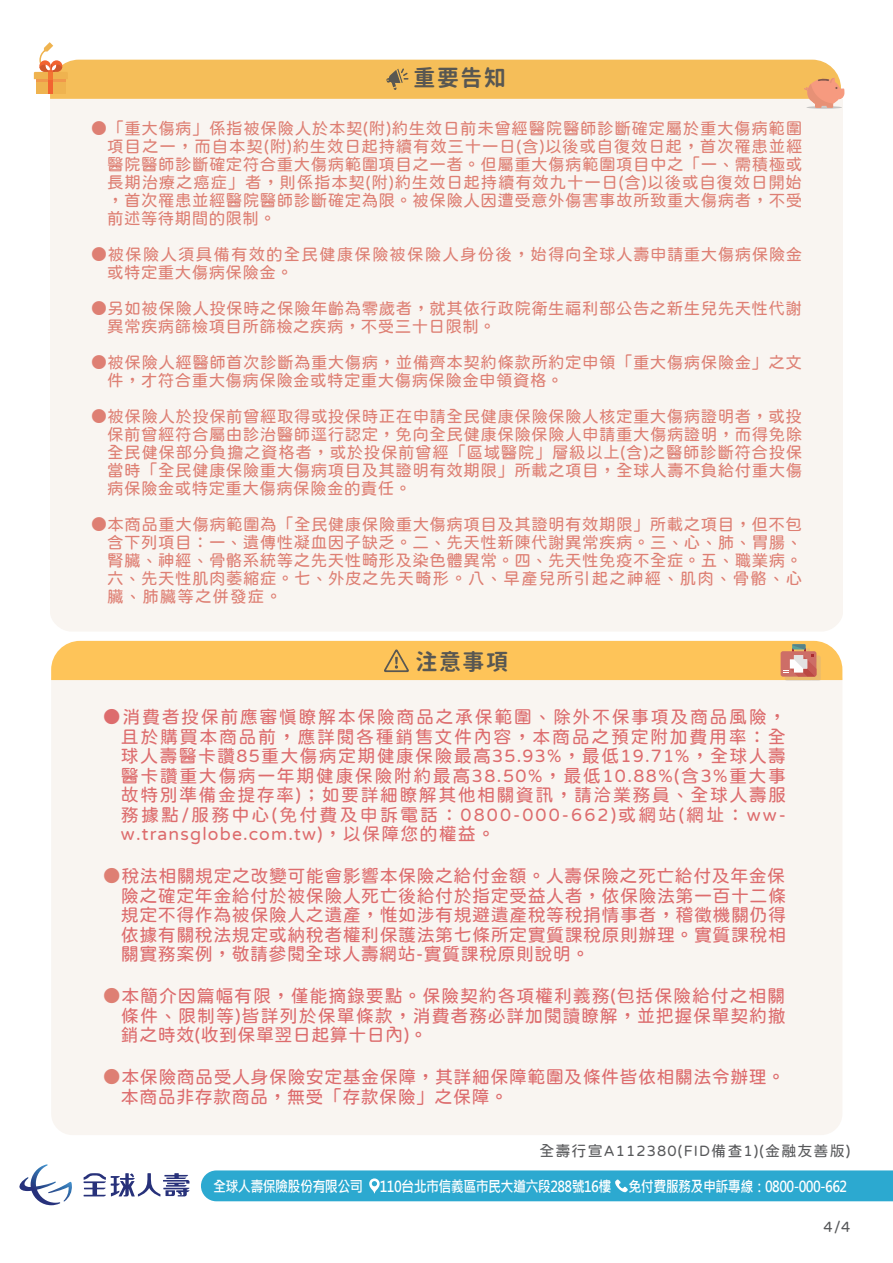
<style>
.page{position:relative;width:893px;height:1263px;background:#fff}
.page>*{position:absolute;margin:0;border:0;box-sizing:border-box;transform-origin:0 0}
.t1{font:22.5px "Gen Jyuu Gothic P Bold";letter-spacing:.075em;color:#585752}
.t2{font:18px/19.5px "jf openhuninn 1.1";letter-spacing:.025em;color:#dd6c6d;text-align:justify}
.t3{font:16.5px/18px "jf openhuninn 1.1";letter-spacing:.025em;color:#de7f73;text-align:justify}
.t4{font:16.5px/18px "jf openhuninn 1.1";letter-spacing:.05em;color:#de7f73}
.t5{font:700 15px "Microsoft Jheng Hei";letter-spacing:-.05em;color:#fff;scale:.87 1}
.t6{font:15px "jf openhuninn 1.1";letter-spacing:.075em;color:#57585a}
.s1{color:#de7f73}
</style>
<div class="page">
<svg style="left:84px;top:1173px;width:106px;height:23px"></svg>
<svg style="left:19px;top:1164px;width:53px;height:41px"></svg>
<div style="left:201px;top:1170px;width:692px;height:31px;background:#2ca9d0"></div>
<div style="left:51px;top:682px;width:791px;height:453px;background:#f9f5f1"></div>
<svg style="left:51px;top:641px;width:791px;height:41px;background:#fbc463"></svg>
<div style="left:50px;top:108px;width:793px;height:523px;background:#f9f5f1"></div>
<hr style="left:806px;top:106px;width:36px;height:3px;background:#c5c4c3;border-radius:50%">
<svg style="left:34px;top:42px;width:810px;height:66px"></svg>
<h1 class="t1" style="left:414px;top:61px;width:94px">重要告知</h1>
<p class="t3" style="left:107px;top:119px;width:697px;text-indent:-17px">●「重大傷病」係指被保險人於本契(附)約生效日前未曾經醫院醫師診斷確定屬於重大傷病範圍項目之一，而自本契(附)約生效日起持續有效三十一日(含)以後或自復效日起，首次罹患並經醫院醫師診斷確定符合重大傷病範圍項目之一者。但屬重大傷病範圍項目中之「一、需積極或長期治療之癌症」者，則係指本契(附)約生效日起持續有效九十一日(含)以後或自復效日開始，首次罹患並經醫院醫師診斷確定為限。被保險人因遭受意外傷害事故所致重大傷病者，不受前述等待期間的限制。</p>
<p class="t4" style="left:107px;top:245px;width:696px;text-indent:-17px">●被保險人須具備有效的全民健康保險被保險人身份後，始得向全球人壽申請重大傷病保險金或特定重大傷病保險金。</p>
<p class="t3" style="left:107px;top:299px;width:696px;text-indent:-16px">●另如被保險人投保時之保險年齡為零歲者，就其依行政院衛生福利部公告之新生兒先天性代謝異常疾病篩檢項目所篩檢之疾病，不受三十日限制。</p>
<p class="t3" style="left:107px;top:353px;width:696px;text-indent:-16px">●被保險人經醫師首次診斷為重大傷病，並備齊本契約條款所約定申領「重大傷病保險金」之文件，才符合重大傷病保險金或特定重大傷病保險金申領資格。</p>
<p class="t3" style="left:107px;top:407px;width:697px;text-indent:-16px">●被保險人於投保前曾經取得或投保時正在申請全民健康保險保險人核定重大傷病證明者，或投保前曾經符合屬由診治醫師逕行認定，免向全民健康保險保險人申請重大傷病證明，而得免除全民健保部分負擔之資格者，或於投保前曾經「區域醫院」層級以上(含)之醫師診斷符合投保當時「全民健康保險重大傷病項目及其證明有效期限」所載之項目，全球人壽不負給付重大傷病保險金或特定重大傷病保險金的責任。</p>
<p class="t3" style="left:107px;top:515px;width:697px;text-indent:-16px">●本商品重大傷病範圍為「全民健康保險重大傷病項目及其證明有效期限」所載之項目，但不包含下列項目：一、遺傳性凝血因子缺乏。二、先天性新陳代謝異常疾病。三、心、肺、胃腸、腎臟、神經、骨骼系統等之先天性畸形及染色體異常。四、先天性免疫不全症。五、職業病。六、先天性肌肉萎縮症。七、外皮之先天畸形。八、早產兒所引起之神經、肌肉、骨骼、心臟、肺臟等之併發症。</p>
<h1 class="t1" style="left:416px;top:645px;width:94px">注意事項</h1>
<p class="t2" style="left:121px;top:707px;width:667px;text-indent:-18px">●消費者投保前應審慎瞭解本保險商品之承保範圍、除外不保事項及商品風險，且於購買本商品前，應詳閱各種銷售文件內容，本商品之預定附加費用率：全球人壽醫卡讚85重大傷病定期健康保險最高35.93%，最低19.71%，全球人壽醫卡讚重大傷病一年期健康保險附約最高38.50%，最低10.88%(含3%重大事故特別準備金提存率)；如要詳細瞭解其他相關資訊，請洽業務員、全球人壽服務據點/服務中心(免付費及申訴電話：0800-000-662)或網站(網址：ww&shy;w.transglobe.com.tw)，以保障您的權益。</p>
<p class="t2" style="left:121px;top:866px;width:667px;text-indent:-18px"><span class="s1">●</span>稅法相關規定之改變可能會影響本保險之給付金額。人壽保險之死亡給付及年金保險之確定年金給付於被保險人死亡後給付於指定受益人者，依保險法第一百十二條規定不得作為被保險人之遺產，惟如涉有規避遺產稅等稅捐情事者，稽徵機關仍得依據有關稅法規定或納稅者權利保護法第七條所定實質課稅原則辦理。實質課稅相關實務案例，敬請參閱全球人壽網站-實質課稅原則說明。</p>
<p class="t2" style="left:121px;top:986px;width:666px;text-indent:-18px"><span class="s1">●</span>本簡介因篇幅有限，僅能摘錄要點。保險契約各項權利義務(包括保險給付之相關條件、限制等)皆詳列於保單條款，消費者務必詳加閱讀瞭解，並把握保單契約撤銷之時效(收到保單翌日起算十日內)。</p>
<p class="t2" style="left:121px;top:1067px;width:666px;text-indent:-18px"><span class="s1">●</span>本保險商品受人身保險安定基金保障，其詳細保障範圍及條件皆依相關法令辦理。本商品非存款商品，無受「存款保險」之保障。</p>
<p class="t6" style="left:539px;top:1141px;width:313px">全壽行宣A112380(FID備查1)(金融友善版)</p>
<p class="t5" style="left:213px;top:1177px;width:730px">全球人壽保險股份有限公司　 110台北市信義區市民大道六段288號16樓　 免付費服務及申訴專線：0800-000-662</p>
<p class="t6" style="left:823px;top:1216px;width:29px">4/4</p>
</div>
